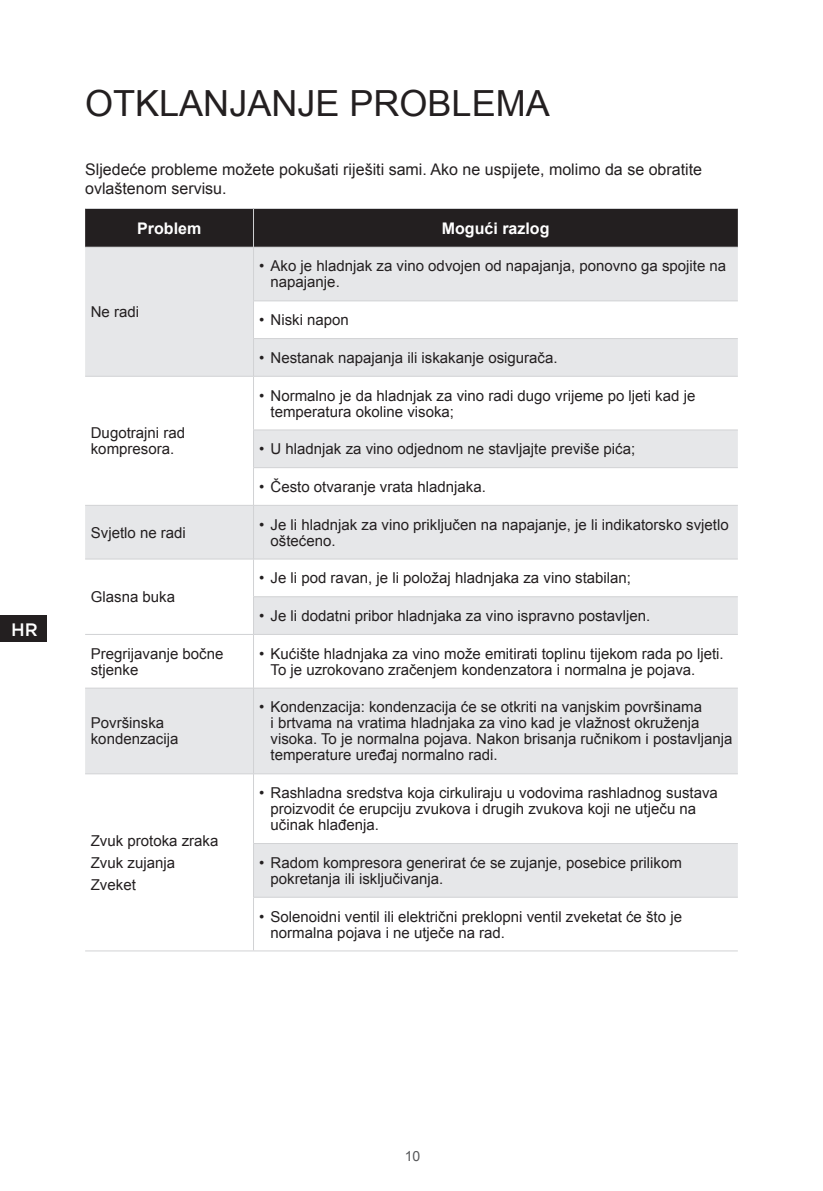
<style>
.page{position:relative;width:823px;height:1191px;background:#fff}
.page>*{position:absolute;margin:0;border:0;box-sizing:border-box;transform-origin:0 0}
.t1{font:36px "Arial";color:#231f20}
.t2{font:500 18px "Gotham";color:#fff}
.t3{font:16px/19.2px "Arial";color:#231f20}
.t4{font:700 16px "Arial";color:#fff}
.t5{font:15px/16px "Arial";color:#231f20}
.t6{font:14px "Arial";color:#57585a}
</style>
<div class="page">
<div style="left:0;top:615px;width:46px;height:27px;background:#231f20"></div>
<div style="left:85px;top:209px;width:652px;height:38px;background:#231f20"></div>
<svg style="left:85px;top:248px;width:652px;height:649px;fill:#e6e7e9"></svg>
<hr style="left:85px;top:950px;width:168px;height:1px;background:#d1d2d4">
<hr style="left:85px;top:208px;width:168px;height:1px;background:#d1d2d4">
<hr style="left:253px;top:208px;width:484px;height:1px;background:#d1d2d4">
<hr style="left:253px;top:950px;width:484px;height:1px;background:#d1d2d4">
<hr style="left:253px;top:209px;width:1px;height:38px;background:#d1d2d4">
<hr style="left:85px;top:247px;width:168px;height:1px;background:#d1d2d4">
<hr style="left:253px;top:247px;width:484px;height:1px;background:#d1d2d4">
<hr style="left:253px;top:247px;width:1px;height:54px;background:#d1d2d4">
<hr style="left:253px;top:300px;width:484px;height:1px;background:#d1d2d4">
<hr style="left:253px;top:301px;width:1px;height:37px;background:#d1d2d4">
<hr style="left:253px;top:338px;width:484px;height:1px;background:#d1d2d4">
<hr style="left:253px;top:339px;width:1px;height:37px;background:#d1d2d4">
<hr style="left:85px;top:376px;width:168px;height:1px;background:#d1d2d4">
<hr style="left:253px;top:376px;width:484px;height:1px;background:#d1d2d4">
<hr style="left:253px;top:376px;width:1px;height:54px;background:#d1d2d4">
<hr style="left:253px;top:429px;width:484px;height:1px;background:#d1d2d4">
<hr style="left:253px;top:430px;width:1px;height:37px;background:#d1d2d4">
<hr style="left:253px;top:467px;width:484px;height:1px;background:#d1d2d4">
<hr style="left:253px;top:468px;width:1px;height:37px;background:#d1d2d4">
<hr style="left:85px;top:505px;width:168px;height:1px;background:#d1d2d4">
<hr style="left:253px;top:505px;width:484px;height:1px;background:#d1d2d4">
<hr style="left:253px;top:505px;width:1px;height:54px;background:#d1d2d4">
<hr style="left:85px;top:559px;width:168px;height:1px;background:#d1d2d4">
<hr style="left:253px;top:559px;width:484px;height:1px;background:#d1d2d4">
<hr style="left:253px;top:559px;width:1px;height:37px;background:#d1d2d4">
<hr style="left:253px;top:596px;width:484px;height:1px;background:#d1d2d4">
<hr style="left:253px;top:597px;width:1px;height:37px;background:#d1d2d4">
<hr style="left:85px;top:634px;width:168px;height:1px;background:#d1d2d4">
<hr style="left:253px;top:634px;width:484px;height:1px;background:#d1d2d4">
<hr style="left:253px;top:634px;width:1px;height:54px;background:#d1d2d4">
<hr style="left:85px;top:688px;width:168px;height:1px;background:#d1d2d4">
<hr style="left:253px;top:688px;width:484px;height:1px;background:#d1d2d4">
<hr style="left:253px;top:688px;width:1px;height:85px;background:#d1d2d4">
<hr style="left:85px;top:773px;width:168px;height:1px;background:#d1d2d4">
<hr style="left:253px;top:773px;width:484px;height:1px;background:#d1d2d4">
<hr style="left:253px;top:774px;width:1px;height:69px;background:#d1d2d4">
<hr style="left:253px;top:843px;width:484px;height:1px;background:#d1d2d4">
<hr style="left:253px;top:843px;width:1px;height:54px;background:#d1d2d4">
<hr style="left:253px;top:897px;width:484px;height:1px;background:#d1d2d4">
<hr style="left:253px;top:897px;width:1px;height:53px;background:#d1d2d4">
<p class="t2" style="left:11px;top:618px;width:28px">HR</p>
<h1 class="t1" style="left:85px;top:80px;width:466px">OTKLANJANJE PROBLEMA</h1>
<p class="t3" style="left:85px;top:160px;width:618px">Sljedeće probleme možete pokušati riješiti sami. Ako ne uspijete, molimo da se obratite ovlaštenom servisu.</p>
<p class="t4" style="left:137px;top:217px;width:66px">Problem</p>
<p class="t4" style="left:441px;top:217px;width:109px">Mogući razlog</p>
<p class="t5" style="left:91px;top:304px;width:50px">Ne radi</p>
<p class="t5" style="left:91px;top:425px;width:96px">Dugotrajni rad kompresora.</p>
<p class="t5" style="left:270px;top:258px;width:457px;text-indent:-11px">• Ako je hladnjak za vino odvojen od napajanja, ponovno ga spojite na napajanje.</p>
<p class="t5" style="left:259px;top:312px;width:91px">• Niski napon</p>
<p class="t5" style="left:259px;top:350px;width:300px">• Nestanak napajanja ili iskakanje osigurača.</p>
<p class="t5" style="left:270px;top:387px;width:426px;text-indent:-11px">• Normalno je da hladnjak za vino radi dugo vrijeme po ljeti kad je temperatura okoline visoka;</p>
<p class="t5" style="left:259px;top:441px;width:377px">• U hladnjak za vino odjednom ne stavljajte previše pića;</p>
<p class="t5" style="left:259px;top:479px;width:228px">• Često otvaranje vrata hladnjaka.</p>
<p class="t5" style="left:91px;top:524px;width:97px">Svjetlo ne radi</p>
<p class="t5" style="left:270px;top:516px;width:459px;text-indent:-11px">• Je li hladnjak za vino priključen na napajanje, je li indikatorsko svjetlo oštećeno.</p>
<p class="t5" style="left:91px;top:589px;width:86px">Glasna buka</p>
<p class="t5" style="left:259px;top:570px;width:373px">• Je li pod ravan, je li položaj hladnjaka za vino stabilan;</p>
<p class="t5" style="left:259px;top:608px;width:392px">• Je li dodatni pribor hladnjaka za vino ispravno postavljen.</p>
<p class="t5" style="left:91px;top:645px;width:134px">Pregrijavanje bočne stjenke</p>
<p class="t5" style="left:270px;top:645px;width:454px;text-indent:-11px">• Kućište hladnjaka za vino može emitirati toplinu tijekom rada po ljeti.<br>To je uzrokovano zračenjem kondenzatora i normalna je pojava.</p>
<p class="t5" style="left:91px;top:715px;width:89px">Površinska kondenzacija</p>
<p class="t5" style="left:270px;top:699px;width:463px;text-indent:-11px">• Kondenzacija: kondenzacija će se otkriti na vanjskim površinama<br>i brtvama na vratima hladnjaka za vino kad je vlažnost okruženja visoka. To je normalna pojava. Nakon brisanja ručnikom i postavljanja temperature uređaj normalno radi.</p>
<p class="t5" style="left:91px;top:830px;width:129px;line-height:21.6px">Zvuk protoka zraka<br>Zvuk zujanja<br>Zveket</p>
<p class="t5" style="left:270px;top:785px;width:448px;text-indent:-11px">• Rashladna sredstva koja cirkuliraju u vodovima rashladnog sustava proizvodit će erupciju zvukova i drugih zvukova koji ne utječu na učinak hlađenja.</p>
<p class="t5" style="left:270px;top:854px;width:412px;text-indent:-11px">• Radom kompresora generirat će se zujanje, posebice prilikom pokretanja ili isključivanja.</p>
<p class="t5" style="left:270px;top:908px;width:412px;text-indent:-11px">• Solenoidni ventil ili električni preklopni ventil zveketat će što je normalna pojava i ne utječe na rad.</p>
<p class="t6" style="left:404px;top:1147px;width:17px">10</p>
</div>
